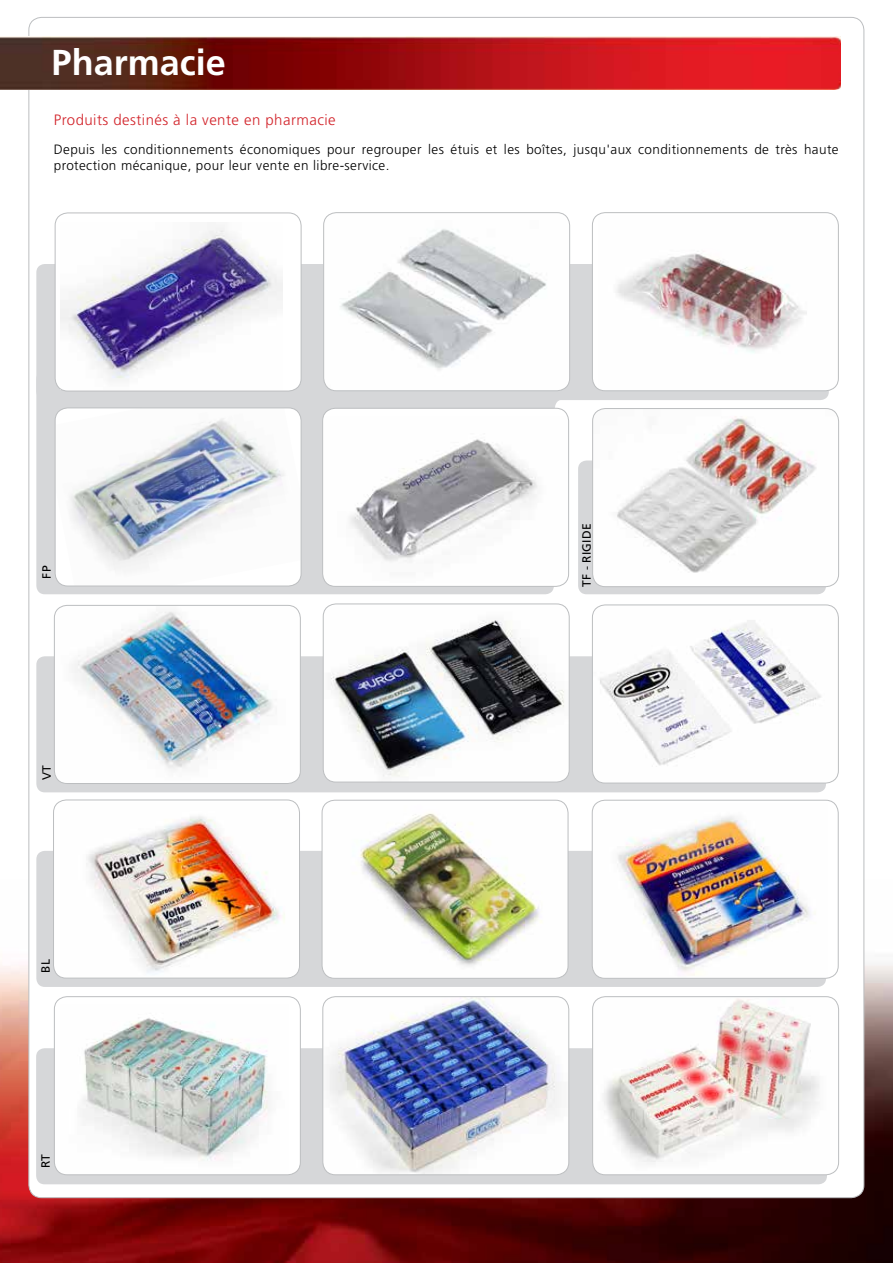
<style>
.page{position:relative;width:893px;height:1263px;background:#fff}
.page>*{position:absolute;margin:0;border:0;box-sizing:border-box;transform-origin:0 0}
.t1{font:700 36px "Frutiger LT Std";color:#fff}
.t2{font:300 15px "Frutiger LT Std";letter-spacing:.03em;color:#d2232a}
.t3{font:300 13.5px/16.2px "Frutiger LT Std";letter-spacing:.03em;color:#000}
.t4{font:12px "Frutiger LT Std";letter-spacing:.02em;color:#000}
</style>
<div class="page">
<img style="left:0;top:880px;width:893px;height:383px">
<div style="left:29px;top:17px;width:835px;height:1181px;background:#fff;border-radius:13px"></div>
<img style="left:0;top:37px;width:840px;height:52px">
<div style="left:36px;top:264px;width:793px;height:136px;background:#d6d7d9;border-radius:9px"></div>
<div style="left:36px;top:656px;width:790px;height:136px;background:#d6d7d9;border-radius:9px"></div>
<div style="left:36px;top:851px;width:790px;height:136px;background:#d6d7d9;border-radius:9px"></div>
<div style="left:36px;top:1048px;width:791px;height:136px;background:#d6d7d9;border-radius:9px"></div>
<div style="left:36px;top:370px;width:518px;height:224px;background:#d6d7d9;border-radius:9px"></div>
<div style="left:340px;top:307px;width:223px;height:101px;background:#d6d7d9;border-radius:9px"></div>
<div style="left:578px;top:460px;width:248px;height:134px;background:#d6d7d9;border-radius:9px"></div>
<div style="left:54px;top:997px;width:246px;height:178px;background:#fff;border-radius:13px"></div>
<img style="left:62px;top:1018px;width:207px;height:157px">
<div style="left:54px;top:996px;width:247px;height:179px;border:1px solid #bcbec0;border-radius:13px"></div>
<div style="left:54px;top:800px;width:245px;height:178px;background:#fff;border-radius:13px"></div>
<img style="left:61px;top:803px;width:238px;height:175px">
<div style="left:53px;top:800px;width:247px;height:178px;border:1px solid #bcbec0;border-radius:13px"></div>
<img style="left:593px;top:997px;width:246px;height:178px">
<div style="left:592px;top:996px;width:247px;height:179px;border:1px solid #bcbec0;border-radius:13px"></div>
<img style="left:322px;top:800px;width:246px;height:178px">
<div style="left:322px;top:800px;width:246px;height:179px;border:1px solid #bcbec0;border-radius:13px"></div>
<img style="left:324px;top:997px;width:245px;height:178px">
<div style="left:322px;top:996px;width:247px;height:179px;border:1px solid #bcbec0;border-radius:13px"></div>
<img style="left:55px;top:409px;width:246px;height:177px">
<div style="left:55px;top:407px;width:246px;height:179px;border:1px solid #bcbec0;border-radius:13px"></div>
<div style="left:55px;top:213px;width:246px;height:178px;background:#fff;border-radius:13px"></div>
<img style="left:61px;top:227px;width:222px;height:153px">
<div style="left:55px;top:213px;width:246px;height:178px;border:1px solid #bcbec0;border-radius:13px"></div>
<img style="left:54px;top:605px;width:245px;height:178px">
<div style="left:54px;top:605px;width:247px;height:179px;border:1px solid #bcbec0;border-radius:13px"></div>
<img style="left:323px;top:605px;width:246px;height:177px">
<div style="left:323px;top:603px;width:247px;height:179px;border:1px solid #bcbec0;border-radius:13px"></div>
<img style="left:592px;top:606px;width:246px;height:177px">
<div style="left:592px;top:604px;width:247px;height:179px;border:1px solid #bcbec0;border-radius:13px"></div>
<img style="left:592px;top:803px;width:234px;height:175px">
<div style="left:592px;top:800px;width:247px;height:179px;border:1px solid #bcbec0;border-radius:13px"></div>
<img style="left:593px;top:408px;width:246px;height:179px">
<div style="left:592px;top:408px;width:247px;height:179px;border:1px solid #bcbec0;border-radius:13px"></div>
<img style="left:324px;top:213px;width:246px;height:178px">
<div style="left:323px;top:212px;width:247px;height:179px;border:1px solid #bcbec0;border-radius:13px"></div>
<div style="left:323px;top:408px;width:246px;height:178px;background:#fff;border-radius:13px"></div>
<img style="left:324px;top:439px;width:245px;height:144px">
<div style="left:322px;top:408px;width:247px;height:179px;border:1px solid #bcbec0;border-radius:13px"></div>
<div style="left:592px;top:213px;width:246px;height:178px;background:#fff;border-radius:13px"></div>
<img style="left:600px;top:215px;width:238px;height:176px">
<div style="left:592px;top:212px;width:247px;height:179px;border:1px solid #bcbec0;border-radius:13px"></div>
<h1 class="t1" style="left:52px;top:41px;width:176px">Pharmacie</h1>
<p class="t2" style="left:54px;top:112px;width:283px">Produits destinés à la vente en pharmacie</p>
<p class="t3" style="left:54px;top:141px;width:786px">Depuis les conditionnements économiques pour regrouper les étuis et les boîtes, jusqu'aux conditionnements de très haute protection mécanique, pour leur vente en libre-service.</p>
<p class="t4" style="left:40px;top:579px;width:14px;rotate:-90deg">FP</p>
<p class="t4" style="left:40px;top:780px;width:16px;rotate:-90deg">VT</p>
<p class="t4" style="left:39px;top:973px;width:15px;rotate:-90deg">BL</p>
<p class="t4" style="left:38px;top:1168px;width:16px;rotate:-90deg">RT</p>
<p class="t4" style="left:579px;top:587px;width:65px;rotate:-90deg">TF - RIGIDE</p>
</div>
